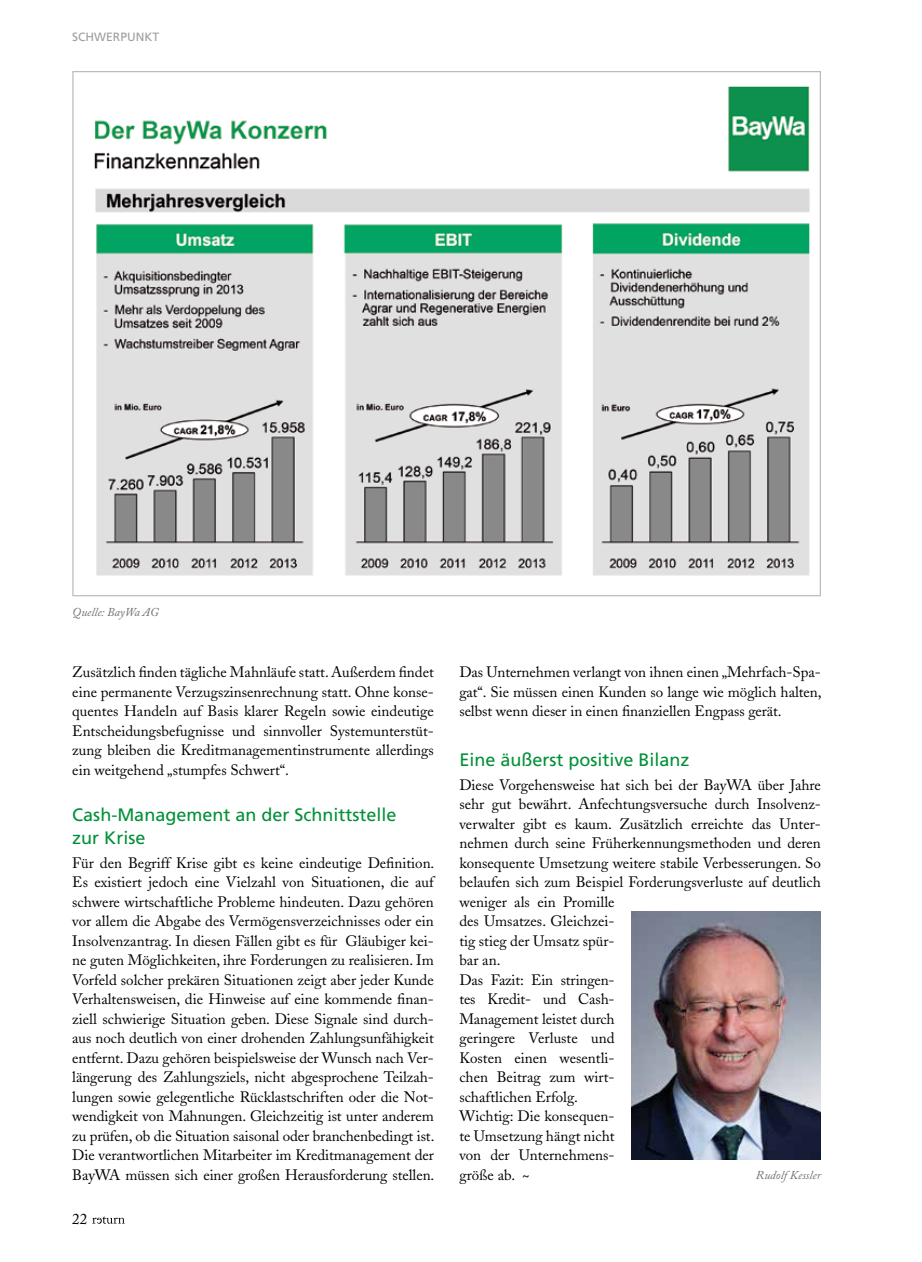
<style>
.page{position:relative;width:922px;height:1262px;background:#fff}
.page>*{position:absolute;margin:0;border:0;box-sizing:border-box;transform-origin:0 0}
.t1{font:18px/22.5px "Frutiger";color:#009037}
.t2{font:15px/19.5px "Adobe Caslon";color:#000;text-align:justify}
.t3{font:italic 12px "Adobe Caslon";color:#707172}
.t4{font:12px "Frutiger";color:#9c9e9f}
</style>
<div class="page">
<svg style="left:92px;top:1216px;width:32px;height:7px"></svg>
<img style="left:94px;top:86px;width:716px;height:490px">
<img style="left:631px;top:911px;width:190px;height:248px">
<p class="t4" style="left:72px;top:30px;width:32px">Schwerp</p>
<p class="t4" style="left:127px;top:30px;width:34px">unkt</p>
<p class="t3" style="left:72px;top:606px;width:88px">Quelle: BayWa AG</p>
<p class="t2" style="left:72px;top:662px;width:363px">Zusätzlich finden tägliche Mahnläufe statt. Außerdem findet eine permanente Verzugszinsenrechnung statt. Ohne konse&shy;quentes Handeln auf Basis klarer Regeln sowie eindeutige Entscheidungsbefugnisse und sinnvoller Systemunterstüt&shy;zung bleiben die Kreditmanagementinstrumente allerdings ein weitgehend „stumpfes Schwert“.</p>
<p class="t1" style="left:72px;top:803px;width:326px">Cash-Management an der Schnittstelle zur Krise</p>
<p class="t2" style="left:72px;top:853px;width:364px">Für den Begriff Krise gibt es keine eindeutige Definition.<br>Es existiert jedoch eine Vielzahl von Situationen, die auf schwere wirtschaftliche Probleme hindeuten. Dazu gehören vor allem die Abgabe des Vermögensverzeichnisses oder ein Insolvenzantrag. In diesen Fällen gibt es für Gläubiger kei&shy;ne guten Möglichkeiten, ihre Forderungen zu realisieren. Im Vorfeld solcher prekären Situationen zeigt aber jeder Kunde Verhaltensweisen, die Hinweise auf eine kommende finan&shy;ziell schwierige Situation geben. Diese Signale sind durch&shy;aus noch deutlich von einer drohenden Zahlungsunfähigkeit entfernt. Dazu gehören beispielsweise der Wunsch nach Ver&shy;längerung des Zahlungsziels, nicht abgesprochene Teilzah&shy;lungen sowie gelegentliche Rücklastschriften oder die Not&shy;wendigkeit von Mahnungen. Gleichzeitig ist unter anderem zu prüfen, ob die Situation saisonal oder branchenbedingt ist.<br>Die verantwortlichen Mitarbeiter im Kreditmanagement der BayWA müssen sich einer großen Herausforderung stellen.</p>
<p class="t2" style="left:72px;top:1208px;width:16px">22</p>
<p class="t2" style="left:459px;top:662px;width:363px">Das Unternehmen verlangt von ihnen einen „Mehrfach-Spa&shy;gat“. Sie müssen einen Kunden so lange wie möglich halten, selbst wenn dieser in einen finanziellen Engpass gerät.</p>
<p class="t1" style="left:459px;top:748px;width:232px">Eine äußerst positive Bilanz</p>
<p class="t2" style="left:459px;top:775px;width:363px;text-align:left">Diese Vorgehensweise hat sich bei der BayWA über Jahre sehr gut bewährt. Anfechtungsversuche durch Insolvenz&shy;verwalter gibt es kaum. Zusätzlich erreichte das Unter&shy;nehmen durch seine Früherkennungsmethoden und deren konsequente Umsetzung weitere stabile Verbesserungen. So belaufen sich zum Beispiel Forderungsverluste auf deutlich weniger als ein Promille<br>des Umsatzes. Gleichzei-<br>tig stieg der Umsatz spür-<br>bar an.<br>Das Fazit: Ein stringen-<br>tes Kredit- und Cash-<br>Management leistet durch<br>geringere Verluste und<br>Kosten einen wesentli-<br>chen Beitrag zum wirt-<br>schaftlichen Erfolg.<br>Wichtig: Die konsequen-<br>te Umsetzung hängt nicht<br>von der Unternehmens-<br>größe ab. ~</p>
<p class="t3" style="left:756px;top:1168px;width:66px">Rudolf Kessler</p>
</div>
